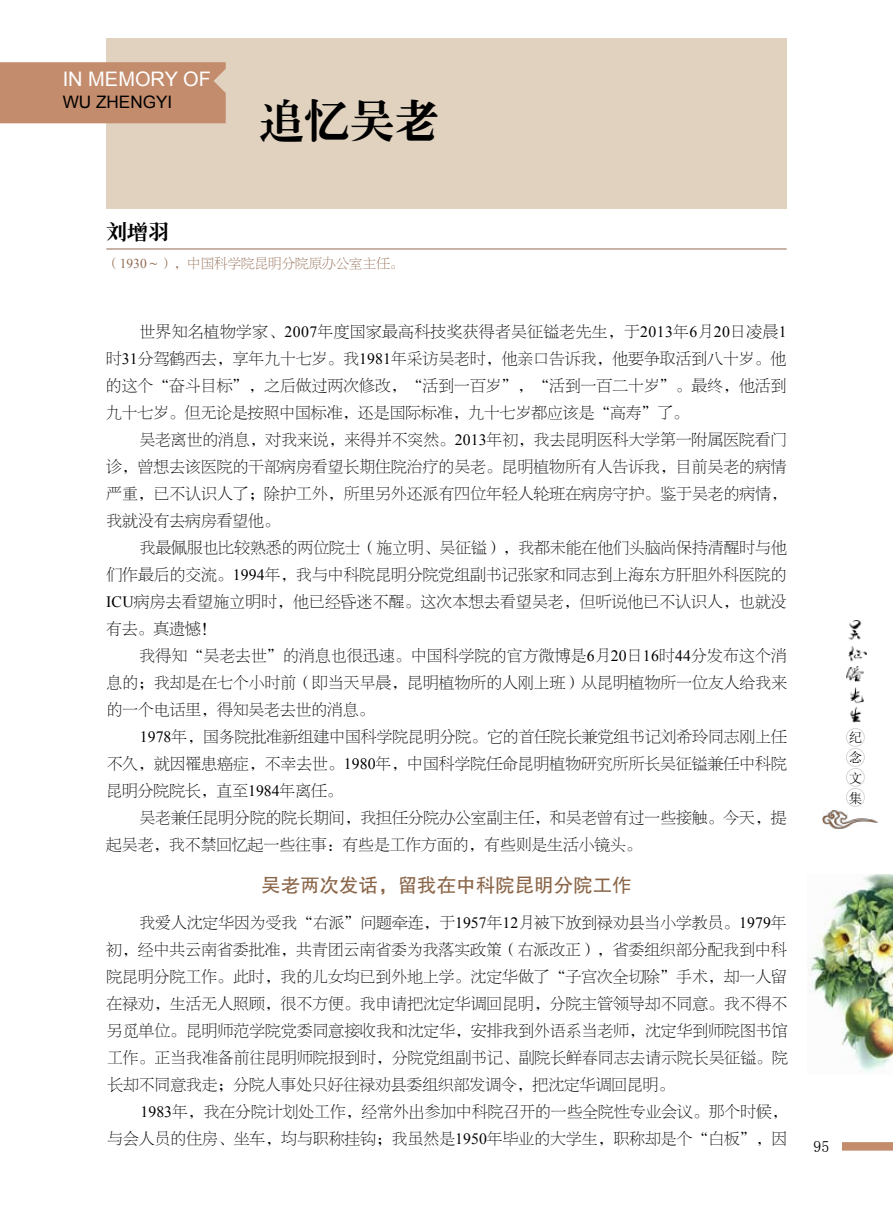
<style>
.page{position:relative;width:893px;height:1212px;background:#fff}
.page>*{position:absolute;margin:0;border:0;box-sizing:border-box;transform-origin:0 0}
.t1{font:45px "CT Lao Song SJ";color:#000}
.t2{font:21px "CT Lao Song SJ";color:#000}
.t3{font:19.95px "Arial";color:#fff}
.t4{font:19.5px "FZHTK GBK1 0";color:#8a6547}
.t5{font:17.1px "Arial";color:#000}
.t6{font:15.75px "FZBSK GBK1 0";letter-spacing:.005em;color:#000}
.t7{font:15.75px "FZBSK GBK1 0";letter-spacing:.025em;color:#000}
.t8{font:15.75px "Sim Sun";color:#000}
.t9{font:13.5px "FZBSK GBK1 0";color:#916950}
.t10{font:13.5px/20.2px "Sim Sun";color:#000;text-align:justify}
.s1{font-family:"Times New Roman"}
</style>
<div class="page">
<div style="left:106px;top:38px;width:681px;height:170px;background:#e1d2c0"></div>
<hr style="left:106px;top:249px;width:681px;height:1px;background:#916950">
<div style="left:0;top:62px;width:226px;height:61px;background:#c38c6d"></div>
<div style="left:842px;top:1142px;width:51px;height:8px;background:#c38c6d"></div>
<div style="left:846px;top:728px;width:19px;height:19px;border:1px solid #d5d7d8;border-radius:50%"></div>
<div style="left:846px;top:748px;width:19px;height:18px;border:1px solid #d5d7d8;border-radius:50%"></div>
<div style="left:846px;top:768px;width:19px;height:18px;border:1px solid #d5d7d8;border-radius:50%"></div>
<div style="left:846px;top:788px;width:19px;height:18px;border:1px solid #d5d7d8;border-radius:50%"></div>
<img style="left:823px;top:810px;width:55px;height:19px">
<img style="left:846px;top:621px;width:21px;height:102px">
<img style="left:808px;top:874px;width:85px;height:198px">
<p class="t3" style="left:63px;top:66px;width:150px">IN MEMORY OF</p>
<p class="t5" style="left:63px;top:90px;width:111px">WU ZHENGYI</p>
<p class="t1" style="left:259px;top:97px;width:181px">追忆吴老</p>
<p class="t2" style="left:106px;top:221px;width:64px">刘增羽</p>
<p class="t9" style="left:106px;top:256px;width:298px">（<span class="s1">1930</span>～），中国科学院昆明分院原办公室主任。</p>
<p class="t7" style="left:139px;top:323px;width:649px">世界知名植物学家、<span class="s1">2007</span>年度国家最高科技奖获得者吴征镒老先生，于<span class="s1">2013</span>年<span class="s1">6</span>月<span class="s1">20</span>日凌晨<span class="s1">1</span></p>
<p class="t6" style="left:106px;top:350px;width:682px">时<span class="s1">31</span>分驾鹤西去，享年九十七岁。我<span class="s1">1981</span>年采访吴老时，他亲口告诉我，他要争取活到八十岁。他</p>
<p class="t6" style="left:106px;top:377px;width:682px">的这个“奋斗目标”，之后做过两次修改，“活到一百岁”，“活到一百二十岁”。最终，他活到</p>
<p class="t6" style="left:106px;top:404px;width:584px">九十七岁。但无论是按照中国标准，还是国际标准，九十七岁都应该是“高寿”了。</p>
<p class="t6" style="left:139px;top:431px;width:649px">吴老离世的消息，对我来说，来得并不突然。<span class="s1">2013</span>年初，我去昆明医科大学第一附属医院看门</p>
<p class="t6" style="left:106px;top:458px;width:682px">诊，曾想去该医院的干部病房看望长期住院治疗的吴老。昆明植物所有人告诉我，目前吴老的病情</p>
<p class="t6" style="left:106px;top:485px;width:682px">严重，已不认识人了；除护工外，所里另外还派有四位年轻人轮班在病房守护。鉴于吴老的病情，</p>
<p class="t6" style="left:107px;top:512px;width:175px">我就没有去病房看望他。</p>
<p class="t6" style="left:140px;top:539px;width:649px">我最佩服也比较熟悉的两位院士（施立明、吴征镒），我都未能在他们头脑尚保持清醒时与他</p>
<p class="t6" style="left:106px;top:566px;width:682px">们作最后的交流。<span class="s1">1994</span>年，我与中科院昆明分院党组副书记张家和同志到上海东方肝胆外科医院的</p>
<p class="t6" style="left:106px;top:593px;width:682px"><span class="s1">ICU</span>病房去看望施立明时，他已经昏迷不醒。这次本想去看望吴老，但听说他已不认识人，也就没</p>
<p class="t6" style="left:106px;top:620px;width:112px">有去。真遗憾！</p>
<p class="t6" style="left:139px;top:647px;width:649px">我得知“吴老去世”的消息也很迅速。中国科学院的官方微博是<span class="s1">6</span>月<span class="s1">20</span>日<span class="s1">16</span>时<span class="s1">44</span>分发布这个消</p>
<p class="t6" style="left:107px;top:674px;width:682px">息的；我却是在七个小时前（即当天早晨，昆明植物所的人刚上班）从昆明植物所一位友人给我来</p>
<p class="t6" style="left:107px;top:701px;width:269px">的一个电话里，得知吴老去世的消息。</p>
<p class="t6" style="left:140px;top:728px;width:649px"><span class="s1">1978</span>年，国务院批准新组建中国科学院昆明分院。它的首任院长兼党组书记刘希玲同志刚上任</p>
<p class="t6" style="left:107px;top:755px;width:682px">不久，就因罹患癌症，不幸去世。<span class="s1">1980</span>年，中国科学院任命昆明植物研究所所长吴征镒兼任中科院</p>
<p class="t6" style="left:106px;top:782px;width:238px">昆明分院院长，直至<span class="s1">1984</span>年离任。</p>
<p class="t6" style="left:140px;top:809px;width:649px">吴老兼任昆明分院的院长期间，我担任分院办公室副主任，和吴老曾有过一些接触。今天，提</p>
<p class="t6" style="left:106px;top:836px;width:537px">起吴老，我不禁回忆起一些往事：有些是工作方面的，有些则是生活小镜头。</p>
<p class="t4" style="left:261px;top:874px;width:372px">吴老两次发话，留我在中科院昆明分院工作</p>
<p class="t6" style="left:139px;top:914px;width:649px">我爱人沈定华因为受我“右派”问题牵连，于<span class="s1">1957</span>年<span class="s1">12</span>月被下放到禄劝县当小学教员。<span class="s1">1979</span>年</p>
<p class="t6" style="left:106px;top:941px;width:682px">初，经中共云南省委批准，共青团云南省委为我落实政策（右派改正），省委组织部分配我到中科</p>
<p class="t6" style="left:106px;top:968px;width:682px">院昆明分院工作。此时，我的儿女均已到外地上学。沈定华做了“子宫次全切除”手术，却一人留</p>
<p class="t6" style="left:107px;top:995px;width:682px">在禄劝，生活无人照顾，很不方便。我申请把沈定华调回昆明，分院主管领导却不同意。我不得不</p>
<p class="t6" style="left:107px;top:1022px;width:682px">另觅单位。昆明师范学院党委同意接收我和沈定华，安排我到外语系当老师，沈定华到师院图书馆</p>
<p class="t6" style="left:107px;top:1049px;width:682px">工作。正当我准备前往昆明师院报到时，分院党组副书记、副院长鲜春同志去请示院长吴征镒。院</p>
<p class="t6" style="left:107px;top:1076px;width:568px">长却不同意我走；分院人事处只好往禄劝县委组织部发调令，把沈定华调回昆明。</p>
<p class="t6" style="left:141px;top:1103px;width:649px"><span class="s1">1983</span>年，我在分院计划处工作，经常外出参加中科院召开的一些全院性专业会议。那个时候，</p>
<p class="t6" style="left:107px;top:1130px;width:682px">与会人员的住房、坐车，均与职称挂钩；我虽然是<span class="s1">1950</span>年毕业的大学生，职称却是个“白板”，因</p>
<p class="t10" style="left:849px;top:727px;width:14px">纪念文集</p>
<p class="t8" style="left:813px;top:1138px;width:17px">95</p>
</div>
